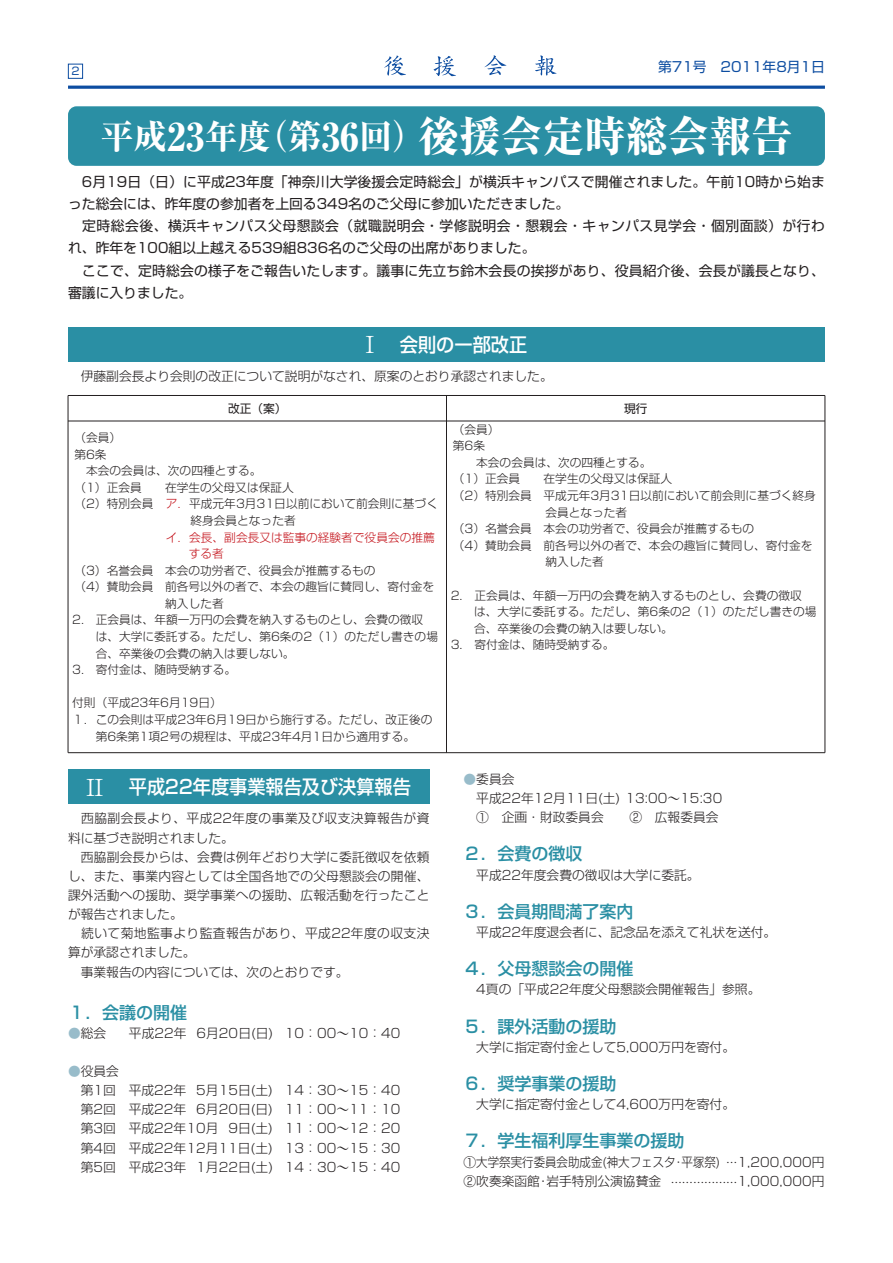
<style>
.page{position:relative;width:893px;height:1263px;background:#fff}
.page>*{position:absolute;margin:0;border:0;box-sizing:border-box;transform-origin:0 0}
.t1{font:800 42.45px "Ryumin Pro";color:#fff}
.t2{font:500 19.2px "Shin Go";color:#fff;scale:.95 1}
.t3{font:500 16.95px "Shin Go Pro";color:#2a8fa4}
.t4{font:13.8px/22.4px "Shin Go";letter-spacing:.01em;color:#231f20}
.t5{font:13.8px/22.4px "Shin Go";letter-spacing:.035em;color:#231f20}
.t6{font:13.8px "Shin Go Pro";color:#0d4da1}
.t7{font:300 12.75px/19.2px "Shin Go";color:#231f20}
.t8{font:300 12.75px/19.2px "Shin Go";letter-spacing:.035em;color:#231f20}
.t9{font:300 11.7px/16.6px "Shin Go Pro";color:#231f20}
.t10{font:300 11.7px/16.6px "Shin Go Pro";color:#c4121a}
.t11{font:11.7px "Shin Go Pro";color:#231f20}
.t12{font:10.65px "Shin Go Pro";color:#0d4da1}
.s1{font-size:34.05px}
.s2{font-size:38.25px}
.s3{font-family:"Ryumin";font-weight:400;font-size:23.4px}
.s4{color:#c4121a}
.s5{color:#98bcca}
.s6{font-family:"Hira Min Pro W3";font-weight:400}
</style>
<div class="page">
<hr style="left:68px;top:86px;width:757px;height:3px;background:#0d4da1">
<svg style="left:384px;top:56px;width:22px;height:20px"></svg>
<svg style="left:434px;top:56px;width:22px;height:20px"></svg>
<svg style="left:484px;top:55px;width:22px;height:20px"></svg>
<svg style="left:535px;top:55px;width:22px;height:21px"></svg>
<div style="left:68px;top:64px;width:15px;height:15px;border:1px solid #0d4da1"></div>
<div style="left:68px;top:106px;width:757px;height:60px;background:#2a8fa4;border-radius:9px"></div>
<div style="left:68px;top:327px;width:757px;height:34px;background:#2a8fa4"></div>
<div style="left:68px;top:770px;width:361px;height:34px;background:#2a8fa4"></div>
<hr style="left:68px;top:395px;width:757px;height:1px;background:#231f20">
<hr style="left:68px;top:421px;width:757px;height:1px;background:#231f20">
<hr style="left:68px;top:752px;width:757px;height:1px;background:#231f20">
<hr style="left:68px;top:395px;width:1px;height:358px;background:#231f20">
<hr style="left:446px;top:395px;width:1px;height:358px;background:#231f20">
<hr style="left:824px;top:395px;width:1px;height:358px;background:#231f20">
<p class="t12" style="left:71px;top:62px;width:10px">2</p>
<p class="t6" style="left:658px;top:55px;width:168px">第71号 2011年8月1日</p>
<h1 class="t1" style="left:100px;top:103px;width:694px"><span class="s1">平成</span><span class="s2">23</span><span class="s1">年度（第</span><span class="s2">36</span><span class="s1">回）</span>後援会定時総会報告</h1>
<p class="t4" style="left:68px;top:169px;width:758px;text-indent:14px">6月19日（日）に平成23年度「神奈川大学後援会定時総会」が横浜キャンパスで開催されました。午前10時から始まった総会には、昨年度の参加者を上回る349名のご父母に参加いただきました。</p>
<p class="t5" style="left:68px;top:214px;width:758px;text-indent:14px">定時総会後、横浜キャンパス父母懇談会（就職説明会・学修説明会・懇親会・キャンパス見学会・個別面談）が行われ、昨年を100組以上越える539組836名のご父母の出席がありました。</p>
<p class="t4" style="left:68px;top:259px;width:758px;text-indent:14px">ここで、定時総会の様子をご報告いたします。議事に先立ち鈴木会長の挨拶があり、役員紹介後、会長が議長となり、審議に入りました。</p>
<h2 class="t2" style="left:366px;top:332px;width:171px"><span class="s3">I</span> 会則の一部改正</h2>
<p class="t7" style="left:81px;top:366px;width:473px">伊藤副会長より会則の改正について説明がなされ、原案のとおり承認されました。</p>
<p class="t11" style="left:228px;top:399px;width:60px">改正（案）</p>
<p class="t9" style="left:74px;top:428px;width:48px">（会員）第6条</p>
<p class="t9" style="left:74px;top:461px;width:189px;text-indent:12px">本会の会員は、次の四種とする。（1）正会員</p>
<p class="t11" style="left:624px;top:399px;width:25px">現行</p>
<p class="t9" style="left:453px;top:419px;width:48px">（会員）第6条</p>
<p class="t9" style="left:453px;top:453px;width:200px;text-indent:23px">本会の会員は、次の四種とする。（1）正会員</p>
<p class="t9" style="left:544px;top:469px;width:130px">在学生の父母又は保証人</p>
<p class="t9" style="left:453px;top:486px;width:364px">（2）特別会員 平成元年3月31日以前において前会則に基づく終身</p>
<p class="t9" style="left:545px;top:502px;width:83px">会員となった者</p>
<p class="t9" style="left:453px;top:519px;width:303px">（3）名誉会員 本会の功労者で、役員会が推薦するもの</p>
<p class="t9" style="left:453px;top:536px;width:361px">（4）賛助会員 前各号以外の者で、本会の趣旨に賛同し、寄付金を</p>
<p class="t9" style="left:545px;top:552px;width:60px">納入した者</p>
<p class="t9" style="left:474px;top:585px;width:344px;text-indent:-23px">2. 正会員は、年額一万円の会費を納入するものとし、会費の徴収<br>は、大学に委託する。ただし、第6条の2（1）のただし書きの場合、卒業後の会費の納入は要しない。</p>
<p class="t9" style="left:451px;top:635px;width:165px">3. 寄付金は、随時受納する。</p>
<p class="t9" style="left:165px;top:478px;width:130px">在学生の父母又は保証人</p>
<p class="t9" style="left:74px;top:494px;width:365px">（2）特別会員 <span class="s4">ア．</span>平成元年3月31日以前において前会則に基づく</p>
<p class="t9" style="left:190px;top:511px;width:107px">終身会員となった者</p>
<p class="t10" style="left:189px;top:527px;width:248px;text-indent:-23px">イ．会長、副会長又は監事の経験者で役員会の推薦する者</p>
<p class="t9" style="left:74px;top:560px;width:303px">（3）名誉会員 本会の功労者で、役員会が推薦するもの</p>
<p class="t9" style="left:74px;top:577px;width:361px">（4）賛助会員 前各号以外の者で、本会の趣旨に賛同し、寄付金を</p>
<p class="t9" style="left:165px;top:594px;width:60px">納入した者</p>
<p class="t9" style="left:96px;top:610px;width:344px;text-indent:-23px">2. 正会員は、年額一万円の会費を納入するものとし、会費の徴収<br>は、大学に委託する。ただし、第6条の2（1）のただし書きの場合、卒業後の会費の納入は要しない。</p>
<p class="t9" style="left:72px;top:660px;width:165px">3. 寄付金は、随時受納する。</p>
<p class="t9" style="left:72px;top:693px;width:151px">付則（平成23年6月19日）</p>
<p class="t9" style="left:72px;top:710px;width:362px">１．この会則は平成23年6月19日から施行する。ただし、改正後の</p>
<p class="t9" style="left:96px;top:726px;width:321px">第6条第1項2号の規程は、平成23年4月1日から適用する。</p>
<h2 class="t2" style="left:87px;top:774px;width:343px"><span class="s3">II</span> 平成22年度事業報告及び決算報告</h2>
<p class="t8" style="left:68px;top:808px;width:363px;text-indent:13px">西脇副会長より、平成22年度の事業及び収支決算報告が資料に基づき説明されました。</p>
<p class="t7" style="left:68px;top:847px;width:363px;text-align:justify;text-indent:13px">西脇副会長からは、会費は例年どおり大学に委託徴収を依頼し、また、事業内容としては全国各地での父母懇談会の開催、課外活動への援助、奨学事業への援助、広報活動を行ったことが報告されました。</p>
<p class="t8" style="left:81px;top:923px;width:350px">続いて菊地監事より監査報告があり、平成22年度の収支決</p>
<p class="t7" style="left:68px;top:942px;width:129px">算が承認されました。</p>
<p class="t7" style="left:81px;top:962px;width:269px">事業報告の内容については、次のとおりです。</p>
<h3 class="t3" style="left:68px;top:998px;width:121px">１．会議の開催</h3>
<p class="t7" style="left:68px;top:1023px;width:40px"><span class="s5">●</span>総会</p>
<p class="t7" style="left:129px;top:1023px;width:273px">平成22年 6月20日(日) 10：00<span class="s6">～</span>10：40</p>
<p class="t7" style="left:81px;top:1061px;width:321px;text-indent:-13px"><span class="s5">●</span>役員会<br>第1回 平成22年 5月15日(土) 14：30<span class="s6">～</span>15：40第2回 平成22年 6月20日(日) 11：00<span class="s6">～</span>11：10第3回 平成22年10月 9日(土) 11：00<span class="s6">～</span>12：20第4回 平成22年12月11日(土) 13：00<span class="s6">～</span>15：30第5回 平成23年 1月22日(土) 14：30<span class="s6">～</span>15：40</p>
<p class="t7" style="left:476px;top:769px;width:248px;text-indent:-13px"><span class="s5">●</span>委員会<br>平成22年12月11日(土) 13:00<span class="s6">～</span>15:30<br>① 企画・財政委員会</p>
<p class="t7" style="left:629px;top:807px;width:91px">② 広報委員会</p>
<h3 class="t3" style="left:463px;top:840px;width:121px">２．会費の徴収</h3>
<p class="t7" style="left:476px;top:864px;width:225px">平成22年度会費の徴収は大学に委託。</p>
<h3 class="t3" style="left:463px;top:897px;width:172px">３．会員期間満了案内</h3>
<p class="t7" style="left:476px;top:922px;width:301px">平成22年度退会者に、記念品を添えて礼状を送付。</p>
<h3 class="t3" style="left:463px;top:955px;width:172px">４．父母懇談会の開催</h3>
<p class="t7" style="left:476px;top:979px;width:286px">4頁の「平成22年度父母懇談会開催報告」参照。</p>
<h3 class="t3" style="left:463px;top:1012px;width:155px">５．課外活動の援助</h3>
<p class="t7" style="left:476px;top:1037px;width:260px">大学に指定寄付金として5,000万円を寄付。</p>
<h3 class="t3" style="left:463px;top:1070px;width:155px">６．奨学事業の援助</h3>
<p class="t7" style="left:476px;top:1094px;width:260px">大学に指定寄付金として4,600万円を寄付。</p>
<h3 class="t3" style="left:463px;top:1127px;width:223px">７．学生福利厚生事業の援助</h3>
<p class="t7" style="left:463px;top:1151px;width:362px">①大学祭実行委員会助成金(神大フェスタ・平塚祭) …1,200,000円<br>②吹奏楽函館・岩手特別公演協賛金 ………………1,000,000円</p>
</div>
